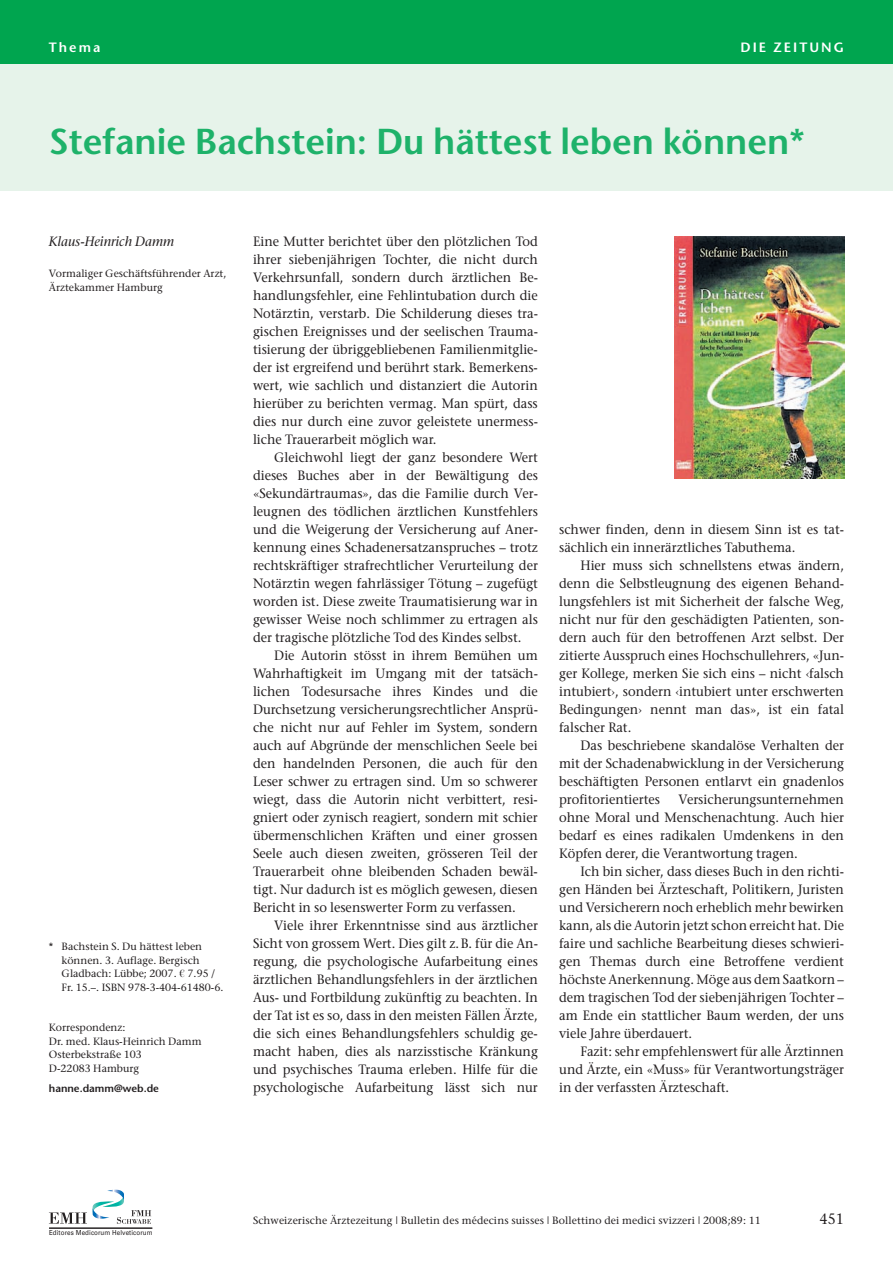
<style>
.page{position:relative;width:893px;height:1263px;background:#fff}
.page>*{position:absolute;margin:0;border:0;box-sizing:border-box;transform-origin:0 0}
.t1{font:600 36px "Stone Sans";color:#1eb26a}
.t2{font:15px "Stone Serif";color:#231f20;scale:.95 1}
.t3{font:13.5px/18px "Stone Serif";color:#231f20;text-align:justify;scale:.95 1}
.t4{font:italic 13.5px "Stone Serif";color:#231f20;scale:.95 1}
.t5{font:600 13.5px "Stone Sans";letter-spacing:.15em;color:#fff}
.t6{font:10.5px/13.5px "Stone Serif";color:#231f20}
.t7{font:600 10.5px "Stone Sans";color:#231f20}
.t8{font:6.9px "Univers";letter-spacing:.015em;color:#231f20;scale:.9 1}
.s1{font-family:"Linotype Euro Font Ato F"}
</style>
<div class="page">
<div style="left:0;top:60px;width:893px;height:131px;background:#e6f3ea"></div>
<div style="left:0;top:0;width:893px;height:64px;background:#00a54f"></div>
<svg style="left:49px;top:1189px;width:102px;height:35px"></svg>
<hr style="left:49px;top:1228px;width:103px;height:1px;background:#231f20">
<img style="left:674px;top:236px;width:170px;height:242px">
<p class="t5" style="left:49px;top:42px;width:53px">Thema</p>
<p class="t5" style="left:741px;top:42px;width:105px">DIE ZEITUNG</p>
<h1 class="t1" style="left:49px;top:127px;width:757px">Stefanie Bachstein: Du hättest leben können*</h1>
<p class="t4" style="left:49px;top:236px;width:133px">Klaus-Heinrich Damm</p>
<p class="t6" style="left:49px;top:268px;width:179px">Vormaliger Geschäftsführender Arzt,<br>Ärztekammer Hamburg</p>
<p class="t6" style="left:62px;top:941px;width:163px;text-indent:-13px">* Bachstein S. Du hättest leben können. 3. Auflage. Bergisch<br>Gladbach: Lübbe; 2007. <span class="s1">R</span> 7.95 /<br>Fr. 15.–. ISBN 978-3-404-61480-6.</p>
<p class="t6" style="left:49px;top:1022px;width:154px">Korrespondenz:<br>Dr. med. Klaus-Heinrich Damm<br>Osterbekstraße 103<br>D-22083 Hamburg</p>
<p class="t7" style="left:49px;top:1084px;width:112px">hanne.damm@web.de</p>
<p class="t3" style="left:253px;top:234px;width:301px">Eine Mutter berichtet über den plötzlichen Tod ihrer siebenjährigen Tochter, die nicht durch Verkehrsunfall, sondern durch ärztlichen Be&shy;handlungsfehler, eine Fehlintubation durch die Notärztin, verstarb. Die Schilderung dieses tra&shy;gischen Ereignisses und der seelischen Trauma - tisierung der übriggebliebenen Familienmitglie&shy;der ist ergreifend und berührt stark. Bemerkens&shy;wert, wie sachlich und distanziert die Autorin hierüber zu berichten vermag. Man spürt, dass dies nur durch eine zuvor geleistete unermess - liche Trauerarbeit möglich war.</p>
<p class="t3" style="left:253px;top:450px;width:301px;text-indent:21px">Gleichwohl liegt der ganz besondere Wert dieses Buches aber in der Bewältigung des «Sekundärtraumas», das die Familie durch Ver&shy;leugnen des tödlichen ärztlichen Kunstfehlers und die Weigerung der Versicherung auf Aner&shy;kennung eines Schadenersatzanspruches – trotz rechtskräftiger strafrechtlicher Verurteilung der Notärztin wegen fahrlässiger Tötung – zugefügt worden ist. Diese zweite Traumatisierung war in gewisser Weise noch schlimmer zu ertragen als der tragische plötzliche Tod des Kindes selbst.</p>
<p class="t3" style="left:253px;top:648px;width:301px;text-indent:21px">Die Autorin stösst in ihrem Bemühen um Wahrhaftigkeit im Umgang mit der tatsäch - lichen Todesursache ihres Kindes und die Durchsetzung versicherungsrechtlicher Ansprü&shy;che nicht nur auf Fehler im System, sondern auch auf Abgründe der menschlichen Seele bei den handelnden Personen, die auch für den Leser schwer zu ertragen sind. Um so schwerer wiegt, dass die Autorin nicht verbittert, resi&shy;gniert oder zynisch reagiert, sondern mit schier übermenschlichen Kräften und einer grossen Seele auch diesen zweiten, grösseren Teil der Trauerarbeit ohne bleibenden Schaden bewäl&shy;tigt. Nur dadurch ist es möglich gewesen, diesen Bericht in so lesenswerter Form zu verfassen.</p>
<p class="t3" style="left:253px;top:917px;width:301px;text-indent:21px">Viele ihrer Erkenntnisse sind aus ärztlicher Sicht von grossem Wert. Dies gilt z.B. für die An&shy;regung, die psychologische Aufarbeitung eines ärztlichen Behandlungsfehlers in der ärztlichen Aus- und Fortbildung zukünftig zu beachten. In der Tat ist es so, dass in den meisten Fällen Ärzte, die sich eines Behandlungsfehlers schuldig ge&shy;macht haben, dies als narzisstische Kränkung und psychisches Trauma erleben. Hilfe für die psychologische Aufarbeitung lässt sich nur</p>
<p class="t3" style="left:559px;top:521px;width:301px">schwer finden, denn in diesem Sinn ist es tat&shy;sächlich ein innerärztliches Tabuthema.</p>
<p class="t3" style="left:559px;top:557px;width:301px;text-indent:21px">Hier muss sich schnellstens etwas ändern, denn die Selbstleugnung des eigenen Behand&shy;lungsfehlers ist mit Sicherheit der falsche Weg, nicht nur für den geschädigten Patienten, son&shy;dern auch für den betroffenen Arzt selbst. Der zitierte Ausspruch eines Hochschullehrers, «Jun&shy;ger Kollege, merken Sie sich eins – nicht ‹falsch intubiert›, sondern ‹intubiert unter erschwerten Bedingungen› nennt man das», ist ein fatal falscher Rat.</p>
<p class="t3" style="left:559px;top:737px;width:301px;text-indent:21px">Das beschriebene skandalöse Verhalten der mit der Schadenabwicklung in der Versicherung beschäftigten Personen entlarvt ein gnadenlos profitorientiertes</p>
<p class="t3" style="left:559px;top:791px;width:301px;text-indent:119px">Versicherungsunternehmen ohne Moral und Menschenachtung. Auch hier bedarf es eines radikalen Umdenkens in den Köpfen derer, die Verantwortung tragen.</p>
<p class="t3" style="left:559px;top:863px;width:301px;text-indent:21px">Ich bin sicher, dass dieses Buch in den richti&shy;gen Händen bei Ärzteschaft, Politikern, Juristen und Versicherern noch erheblich mehr bewirken kann, als die Autorin jetzt schon erreicht hat. Die faire und sachliche Bearbeitung dieses schwieri&shy;gen Themas durch eine Betroffene verdient höchste Anerkennung. Möge aus dem Saatkorn – dem tragischen Tod der siebenjährigen Tochter – am Ende ein stattlicher Baum werden, der uns viele Jahre überdauert.</p>
<p class="t3" style="left:559px;top:1043px;width:301px;text-indent:21px">Fazit: sehr empfehlenswert für alle Ärztinnen und Ärzte, ein «Muss» für Verantwortungsträger in der verfassten Ärzteschaft.</p>
<p class="t8" style="left:49px;top:1229px;width:117px">Editores Medicorum Helveticorum</p>
<p class="t6" style="left:253px;top:1214px;width:509px">Schweizerische Ärztezeitung | Bulletin des médecins suisses | Bollettino dei medici svizzeri | 2008;89: 11</p>
<p class="t2" style="left:819px;top:1213px;width:27px">451</p>
</div>
